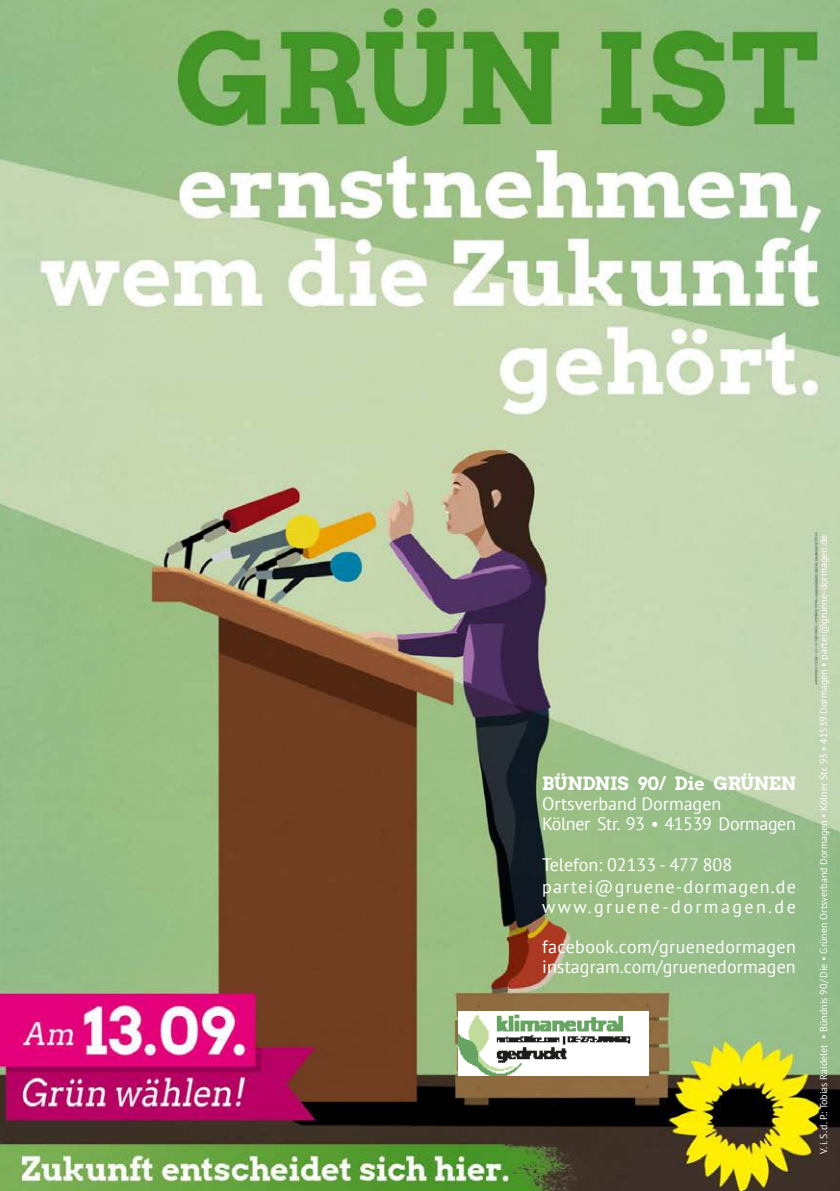
<style>
.page{position:relative;width:840px;height:1191px;background:#fff}
.page>*{position:absolute;margin:0;border:0;box-sizing:border-box;transform-origin:0 0}
.t1{font:18.2px "Arvo Gruen";letter-spacing:-.01em;color:#fff}
.t2{font:18px "PT Sans";letter-spacing:.005em;color:#fff}
.t3{font:18px "PT Sans";letter-spacing:.025em;color:#fff}
.t4{font:18px "PT Sans";letter-spacing:-.02em;color:#fff}
.t5{font:18px "PT Sans";letter-spacing:.065em;color:#fff}
.t6{font:18px "PT Sans";letter-spacing:.135em;color:#fff}
.Absender{font:10px "PT Sans";color:#fff}
</style>
<div class="page">
<img style="left:0;top:0;width:839px;height:1191px">
<img style="left:458px;top:1012px;width:190px;height:63px">
<p class="t1" style="left:541px;top:770px;width:255px">BÜNDNIS 90/ Die GRÜNEN</p>
<p class="t2" style="left:541px;top:791px;width:181px">Ortsverband Dormagen</p>
<p class="t4" style="left:541px;top:811px;width:255px">Kölner Str. 93 • 41539 Dormagen</p>
<p class="t2" style="left:541px;top:853px;width:191px">Telefon: 02133 - 477 808</p>
<p class="t5" style="left:541px;top:875px;width:255px">partei@gruene-dormagen.de</p>
<p class="t6" style="left:541px;top:895px;width:255px">www.gruene-dormagen.de</p>
<p class="t3" style="left:541px;top:935px;width:255px">facebook.com/gruenedormagen</p>
<p class="t2" style="left:541px;top:955px;width:255px">instagram.com/gruenedormagen</p>
<p class="Absender" style="left:816px;top:1153px;width:620px;rotate:-90deg">V. i. S. d. P.: Tobias Raidelet • Bündnis 90/Die • Grünen Ortsverband Dormagen • Kölner Str. 93 • 41539 Dormagen • partei@gruene-dormagen.de</p>
</div>
